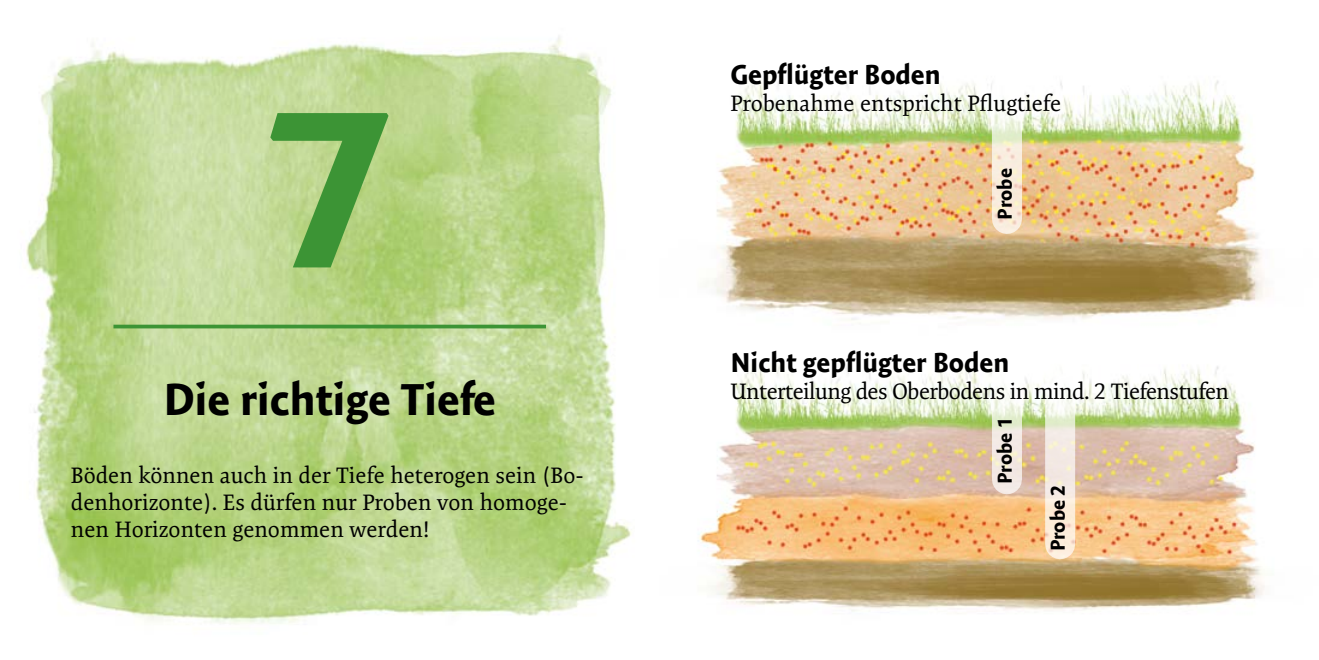
<style>
.page{position:relative;width:1319px;height:660px;background:#fff}
.page>*{position:absolute;margin:0;border:0;box-sizing:border-box;transform-origin:0 0}
.t1{font:700 225px "Expo Sans Pro";color:#3c9435}
.t2{font:700 45px "Expo Sans Pro";color:#000}
.t3{font:700 27.5px "Expo Sans Pro";color:#000}
.t4{font:22.5px/27px "Expo Serif Pro";color:#000}
.t5{font:22.5px "Expo Serif Pro";letter-spacing:-.025em;color:#000}
.t6{font:700 20px "Expo Sans Pro";color:#000}
</style>
<div class="page">
<img style="left:26px;top:37px;width:1239px;height:587px">
<svg style="left:113px;top:324px;width:433px;height:4px;background:#529f45"></svg>
<svg style="left:991px;top:85px;width:30px;height:134px"></svg>
<svg style="left:991px;top:355px;width:30px;height:124px"></svg>
<svg style="left:1044px;top:377px;width:30px;height:166px"></svg>
<h1 class="t1" style="left:267px;top:49px;width:128px">7</h1>
<h2 class="t2" style="left:163px;top:371px;width:334px">Die richtige Tiefe</h2>
<p class="t4" style="left:71px;top:461px;width:514px">Böden können auch in der Tiefe heterogen sein (Bo&shy;denhorizonte). Es dürfen nur Proben von homoge&shy;nen Horizonten genommen werden!</p>
<p class="t3" style="left:730px;top:58px;width:212px">Gepflügter Boden</p>
<p class="t4" style="left:730px;top:90px;width:332px">Probenahme entspricht Pflugtiefe</p>
<p class="t6" style="left:992px;top:219px;width:53px;rotate:-90deg">Probe</p>
<p class="t3" style="left:730px;top:345px;width:280px">Nicht gepflügter Boden</p>
<p class="t5" style="left:730px;top:377px;width:500px">Unterteilung des Oberbodens in mind. 2 Tiefenstufen</p>
<p class="t6" style="left:992px;top:483px;width:68px;rotate:-90deg">Probe 1</p>
<p class="t6" style="left:1045px;top:551px;width:68px;rotate:-90deg">Probe 2</p>
</div>
